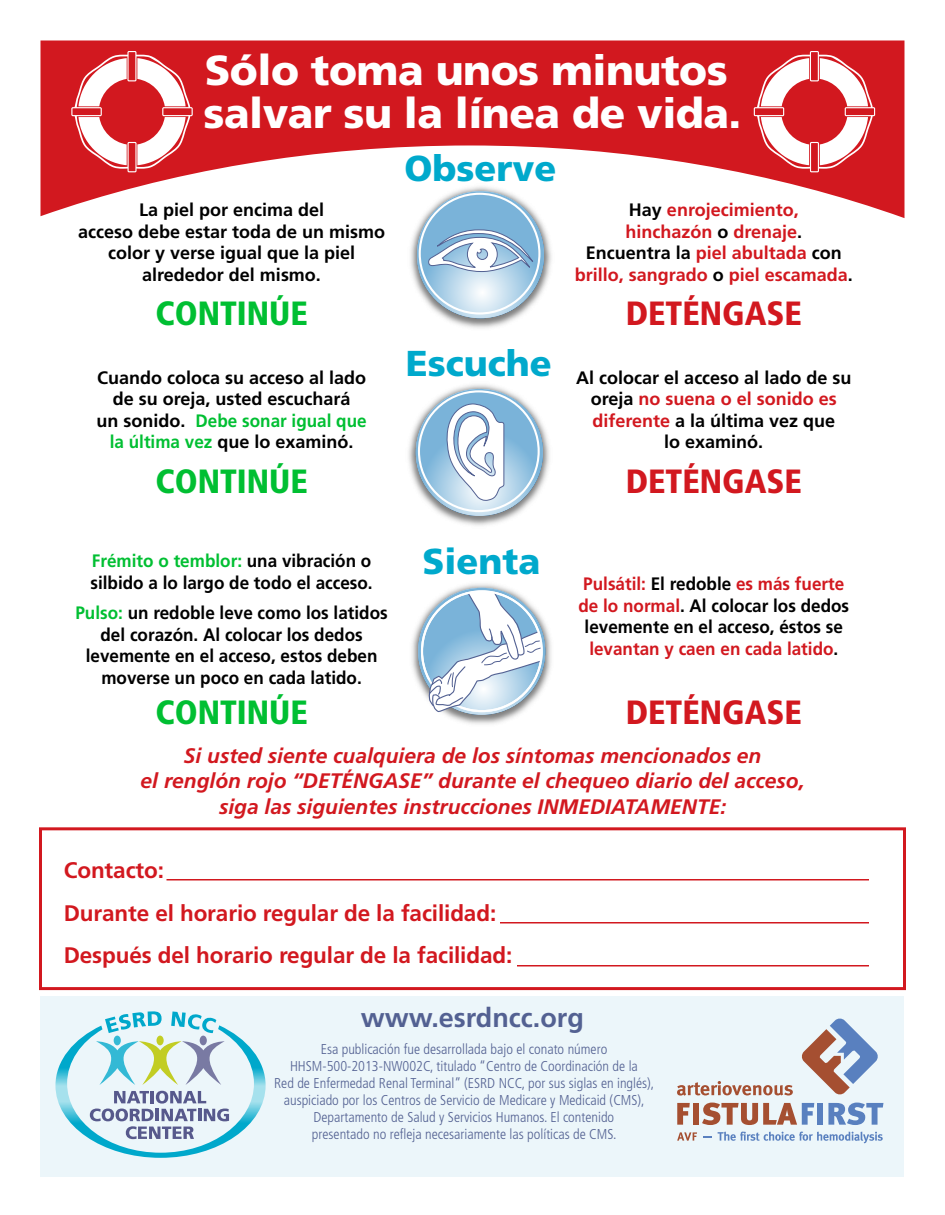
<style>
.page{position:relative;width:945px;height:1215px;background:#fff}
.page>*{position:absolute;margin:0;border:0;box-sizing:border-box;transform-origin:0 0}
.t1{font:900 42px/43.5px "Frutiger";letter-spacing:-.01em;color:#fff}
.t2{font:900 36px "Frutiger";color:#00a9cc}
.t3{font:900 condensed 33.6px "Frutiger";color:#d2181f}
.t4{font:900 condensed 33.6px "Frutiger";color:#00bf32}
.t5{font:700 27px "Frutiger";color:#536192}
.t6{font:700 22.5px "Frutiger";letter-spacing:-.005em;color:#d2181f}
.t7{font:italic 700 21px/25.2px "Frutiger";color:#d2181f;text-align:center}
.t8{font:700 18px/21.6px "Frutiger";color:#000;text-align:center}
.t9{font:700 18px/21.6px "Frutiger";color:#000;scale:.95 1}
.t10{font:700 18px/21.6px "Frutiger";color:#d2181f;text-align:center;scale:.95 1}
.t11{font:700 18px/21.6px "Frutiger";color:#d2181f;text-align:center}
.t12{font:300 condensed 14.25px/17.1px "Frutiger";color:#536192;text-align:center}
.s1{color:#000}
.s2{color:#00bf32}
.s3{color:#d2181f}
</style>
<div class="page">
<div style="left:40px;top:996px;width:864px;height:181px;background:#ecf6fa"></div>
<div style="left:39px;top:827px;width:867px;height:163px;border:3px solid #d2181f"></div>
<svg style="left:677px;top:1081px;width:116px;height:15px"></svg>
<svg style="left:677px;top:1103px;width:13px;height:22px"></svg>
<div style="left:693px;top:1103px;width:6px;height:22px;background:#a54f31"></div>
<svg style="left:702px;top:1103px;width:112px;height:22px"></svg>
<div style="left:817px;top:1103px;width:6px;height:22px;background:#5980bf"></div>
<svg style="left:828px;top:1103px;width:55px;height:22px"></svg>
<svg style="left:677px;top:1132px;width:20px;height:9px"></svg>
<svg style="left:718px;top:1132px;width:165px;height:11px"></svg>
<svg style="left:802px;top:1018px;width:76px;height:77px"></svg>
<svg style="left:55px;top:1011px;width:211px;height:147px"></svg>
<div style="left:200px;top:1036px;width:7px;height:9px;background:#797aa3;border-radius:50%"></div>
<svg style="left:41px;top:40px;width:864px;height:178px;fill:#d2181f"></svg>
<hr style="left:166px;top:879px;width:703px;height:1px;background:#d2181f">
<hr style="left:500px;top:922px;width:369px;height:2px;background:#d2181f">
<hr style="left:517px;top:965px;width:352px;height:2px;background:#d2181f">
<img style="left:412px;top:584px;width:139px;height:140px">
<svg style="left:420px;top:589px;width:124px;height:125px"></svg>
<img style="left:408px;top:384px;width:142px;height:142px">
<svg style="left:416px;top:389px;width:127px;height:127px"></svg>
<svg style="left:446px;top:403px;width:59px;height:98px"></svg>
<div style="left:418px;top:390px;width:122px;height:122px;border:2px solid #fff;border-radius:50%"></div>
<img style="left:407px;top:184px;width:147px;height:144px">
<svg style="left:417px;top:191px;width:127px;height:127px"></svg>
<svg style="left:428px;top:229px;width:112px;height:47px"></svg>
<div style="left:419px;top:193px;width:121px;height:122px;border:2px solid #fff;border-radius:50%"></div>
<svg style="left:71px;top:50px;width:122px;height:123px"></svg>
<svg style="left:753px;top:50px;width:123px;height:123px"></svg>
<p class="t1" style="left:204px;top:48px;width:539px">Sólo toma unos minutos salvar su la línea de vida.</p>
<p class="t2" style="left:404px;top:147px;width:154px">Observe</p>
<p class="t8" style="left:78px;top:199px;width:309px">La piel por encima del<br>acceso debe estar toda de un mismo color y verse igual que la piel alrededor del mismo.</p>
<p class="t11" style="left:575px;top:199px;width:280px"><span class="s1">Hay</span> enrojecimiento,<br>hinchazón <span class="s1">o</span> drenaje<span class="s1">.<br>Encuentra la</span> piel abultada <span class="s1">con </span>brillo, sangrado <span class="s1">o</span> piel escamada<span class="s1">.</span></p>
<p class="t4" style="left:155px;top:293px;width:154px">CONTINÚE</p>
<h3 class="t3" style="left:626px;top:293px;width:178px">DETÉNGASE</h3>
<p class="t2" style="left:406px;top:341px;width:148px">Escuche</p>
<p class="t8" style="left:97px;top:366px;width:272px">Cuando coloca su acceso al lado de su oreja, usted escuchará<br>un sonido. <span class="s2">Debe sonar igual que la última vez</span> que lo examinó.</p>
<p class="t8" style="left:576px;top:366px;width:277px">Al colocar el acceso al lado de su oreja <span class="s3">no suena o el sonido es diferente</span> a la última vez que<br>lo examinó.</p>
<p class="t4" style="left:155px;top:461px;width:154px">CONTINÚE</p>
<p class="t3" style="left:626px;top:461px;width:178px">DETÉNGASE</p>
<p class="t9" style="left:91px;top:550px;width:299px"><span class="s2">Frémito o temblor:</span> una vibración o silbido a lo largo de todo el acceso.</p>
<p class="t9" style="left:75px;top:602px;width:330px;text-align:center"><span class="s2">Pulso:</span> un redoble leve como los latidos del corazón. Al colocar los dedos levemente en el acceso, estos deben moverse un poco en cada latido.</p>
<p class="t2" style="left:423px;top:540px;width:120px">Sienta</p>
<p class="t10" style="left:578px;top:573px;width:287px">Pulsátil: <span class="s1">El redoble</span> es más fuerte de lo normal<span class="s1">. Al colocar los dedos levemente en el acceso, éstos se </span>levantan y caen en cada latido<span class="s1">.</span></p>
<p class="t4" style="left:155px;top:692px;width:154px">CONTINÚE</p>
<p class="t3" style="left:626px;top:692px;width:178px">DETÉNGASE</p>
<p class="t7" style="left:141px;top:743px;width:665px">Si usted siente cualquiera de los síntomas mencionados en<br>el renglón rojo “DETÉNGASE” durante el chequeo diario del acceso, siga las siguientes instrucciones INMEDIATAMENTE:</p>
<p class="t6" style="left:64px;top:857px;width:102px">Contacto:</p>
<p class="t6" style="left:64px;top:899px;width:434px">Durante el horario regular de la facilidad:</p>
<p class="t6" style="left:64px;top:941px;width:450px">Después del horario regular de la facilidad:</p>
<p class="t5" style="left:361px;top:1001px;width:225px">www.esrdncc.org</p>
<p class="t12" style="left:274px;top:1041px;width:382px">Esa publicación fue desarrollada bajo el conato número HHSM-500-2013-NW002C, titulado “Centro de Coordinación de la<br>Red de Enfermedad Renal Terminal” (ESRD NCC, por sus siglas en inglés), auspiciado por los Centros de Servicio de Medicare y Medicaid (CMS), Departamento de Salud y Servicios Humanos. El contenido<br>presentado no refleja necesariamente las políticas de CMS.</p>
</div>
